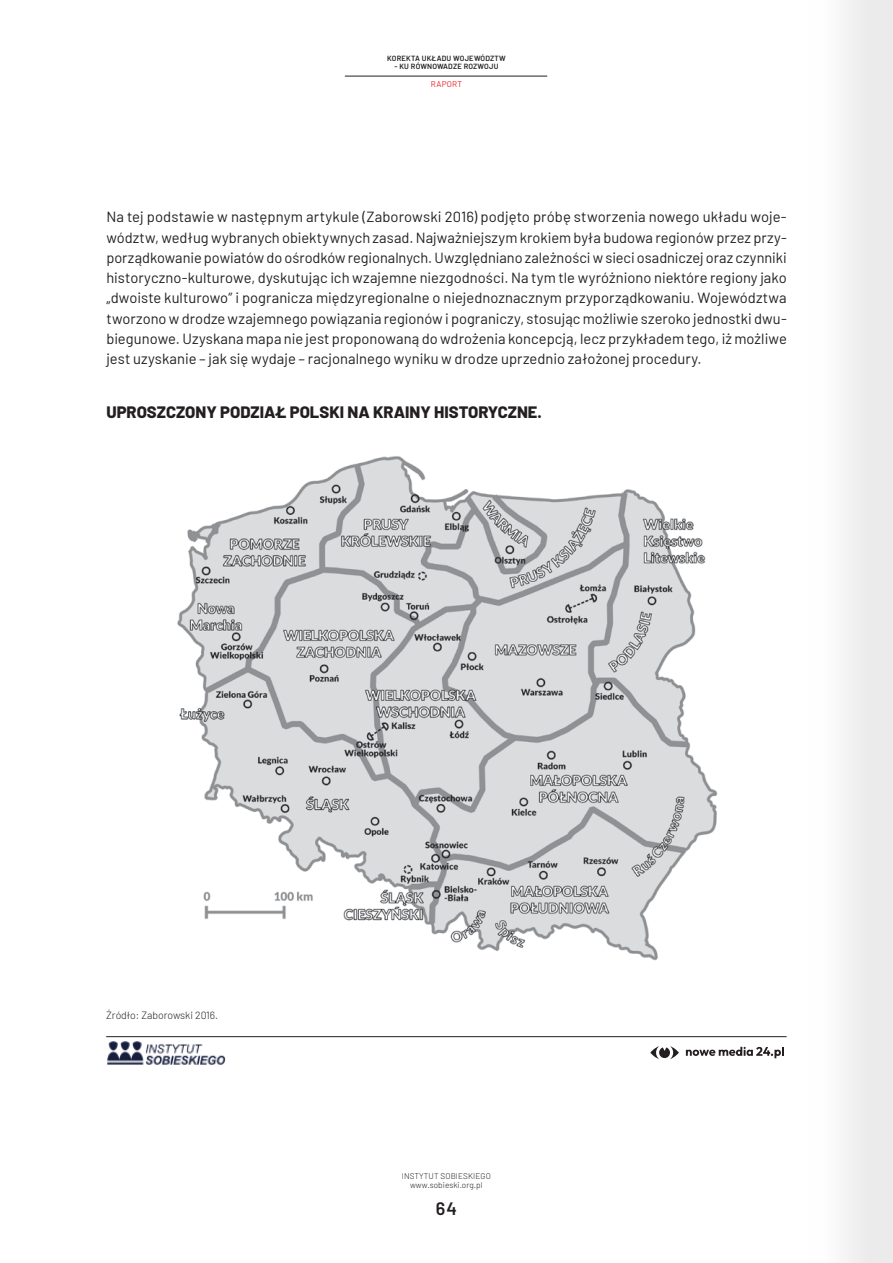
<style>
.page{position:relative;width:893px;height:1263px;background:#fff}
.page>*{position:absolute;margin:0;border:0;box-sizing:border-box;transform-origin:0 0}
.t1{font:600 18px "Barlow";color:#231f20}
.t2{font:800 16.5px "Barlow";color:#231f20}
.t3{font:14.7px/20.2px "Barlow";letter-spacing:.005em;color:#231f20;text-align:justify}
.t4{font:300 10.5px "Barlow";color:#231f20}
.t5{font:300 8.25px/9px "Barlow";letter-spacing:.01em;color:#231f20;text-align:center}
.t6{font:8.25px "Barlow";letter-spacing:.025em;color:#ed1d24}
.t7{font:600 7.5px "Barlow";letter-spacing:.025em;color:#231f20}
</style>
<div class="page">
<div style="left:808px;top:0;width:85px;height:1263px;background:#f2f2f3"></div>
<hr style="left:345px;top:76px;width:202px;height:1px;background:#231f20">
<img style="left:177px;top:456px;width:541px;height:505px">
<img style="left:107px;top:1041px;width:118px;height:24px">
<svg style="left:650px;top:1046px;width:29px;height:13px"></svg>
<svg style="left:686px;top:1047px;width:98px;height:11px"></svg>
<hr style="left:106px;top:1036px;width:681px;height:1px;background:#231f20">
<p class="t7" style="left:387px;top:53px;width:120px">KOREKTA UKŁADU WOJEWÓDZTW</p>
<p class="t7" style="left:394px;top:61px;width:105px">- KU RÓWNOWADZE ROZWOJU</p>
<p class="t6" style="left:431px;top:78px;width:33px">RAPORT</p>
<p class="t3" style="left:106px;top:206px;width:682px">Na tej podstawie w następnym artykule (Zaborowski 2016) podjęto próbę stworzenia nowego układu woje&shy;wództw, według wybranych obiektywnych zasad. Najważniejszym krokiem była budowa regionów przez przy&shy;porządkowanie powiatów do ośrodków regionalnych. Uwzględniano zależności w sieci osadniczej oraz czynniki historyczno-kulturowe, dyskutując ich wzajemne niezgodności. Na tym tle wyróżniono niektóre regiony jako „dwoiste kulturowo” i pogranicza międzyregionalne o niejednoznacznym przyporządkowaniu. Województwa tworzono w drodze wzajemnego powiązania regionów i pograniczy, stosując możliwie szeroko jednostki dwu&shy;biegunowe. Uzyskana mapa nie jest proponowaną do wdrożenia koncepcją, lecz przykładem tego, iż możliwe jest uzyskanie – jak się wydaje – racjonalnego wyniku w drodze uprzednio założonej procedury.</p>
<p class="t2" style="left:106px;top:400px;width:437px">UPROSZCZONY PODZIAŁ POLSKI NA KRAINY HISTORYCZNE.</p>
<p class="t4" style="left:106px;top:1008px;width:114px">Źródło: Zaborowski 2016.</p>
<p class="t5" style="left:402px;top:1171px;width:90px">INSTYTUT SOBIESKIEGO www.sobieski.org.pl</p>
<p class="t1" style="left:436px;top:1195px;width:22px">64</p>
</div>
